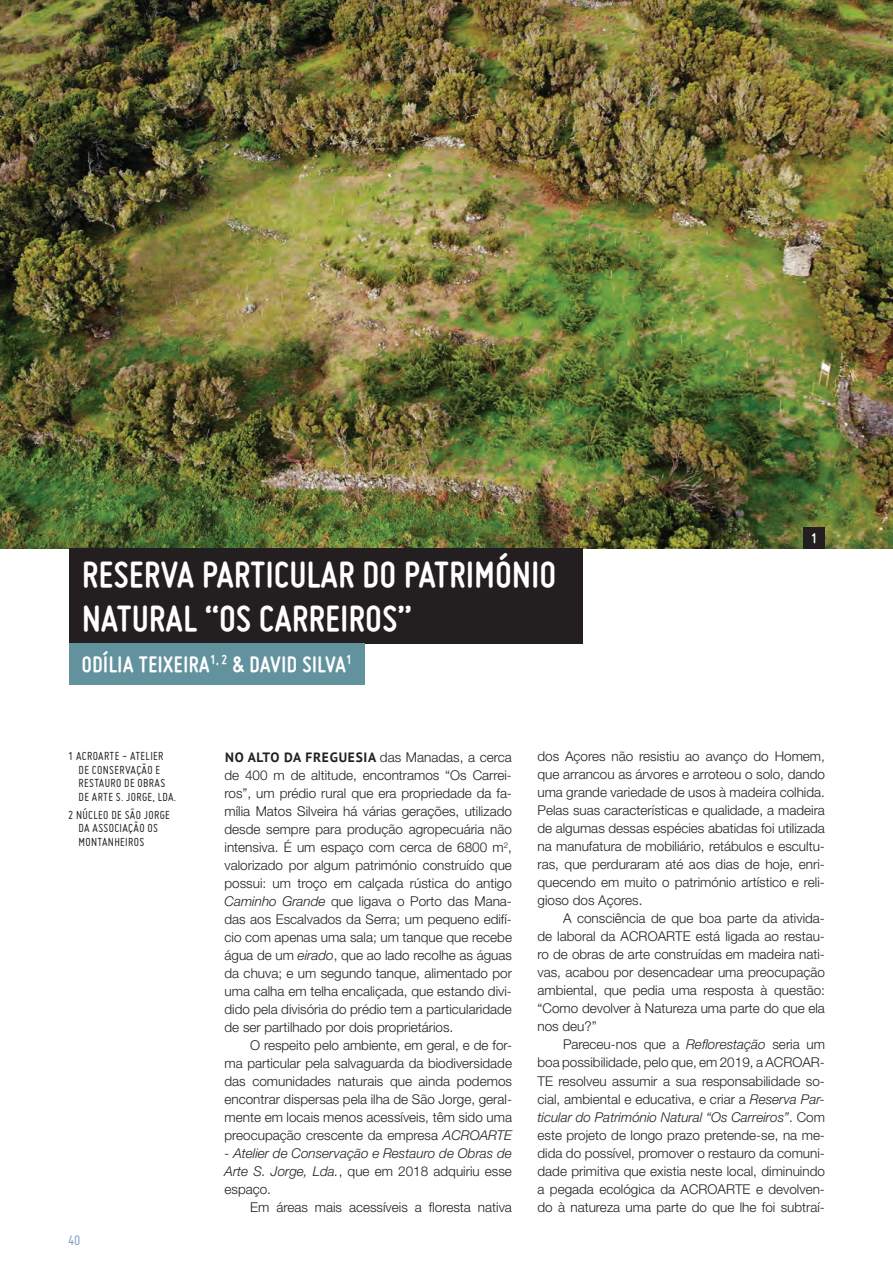
<style>
.page{position:relative;width:893px;height:1276px;background:#fff}
.page>*{position:absolute;margin:0;border:0;box-sizing:border-box;transform-origin:0 0}
.titulo-artigo{font:700 39px/43.5px "Miso";letter-spacing:.015em;color:#fff}
.autor{font:700 24px "Miso";letter-spacing:.025em;color:#fff}
.t1{font:15px "Miso";color:#7b9dc7}
.num10br{font:700 15px "Miso";color:#fff}
.txt-pr{font:300 13.5px/18px "Helvetica Neue LT Std";color:#231f20;text-align:justify}
.txt{font:300 13.5px/18px "Helvetica Neue LT Std";color:#231f20;text-align:justify}
.txt-pr-2{font:italic 300 13.5px/18px "Helvetica Neue LT Std";color:#231f20;text-align:justify}
.notas{font:12.75px/13.5px "Miso";letter-spacing:.025em;color:#231f20}
.s1{font-family:"PT Sans";font-weight:700}
.s2{font-style:italic}
.s3{font-style:normal}
</style>
<div class="page">
<img style="left:0;top:0;width:893px;height:549px">
<div style="left:804px;top:527px;width:21px;height:22px;background:#231f20"></div>
<div style="left:69px;top:548px;width:514px;height:95px;background:#231f20"></div>
<div style="left:69px;top:643px;width:296px;height:42px;background:#63929f"></div>
<p class="titulo-artigo" style="left:82px;top:552px;width:476px">RESERVA PARTICULAR DO PATRIMÓNIO<br>NATURAL “OS CARREIROS”</p>
<p class="autor" style="left:82px;top:651px;width:272px">ODÍLIA TEIXEIRA<sup>1,</sup> <sup>2</sup> &amp; DAVID SILVA<sup>1</sup></p>
<p class="num10br" style="left:811px;top:530px;width:8px">1</p>
<p class="notas" style="left:79px;top:749px;width:99px;text-indent:-11px">1 ACROARTE - ATELIER<br>DE CONSERVAÇÃO E<br>RESTAURO DE OBRAS<br>DE ARTE S. JORGE, LDA.</p>
<p class="notas" style="left:79px;top:807px;width:93px;text-indent:-11px">2 NÚCLEO DE SÃO JORGE<br>DA ASSOCIAÇÃO OS<br>MONTANHEIROS</p>
<p class="t1" style="left:68px;top:1231px;width:14px">40</p>
<p class="txt" style="left:224px;top:748px;width:289px"><span class="s1">NO ALTO DA FREGUESIA</span> das Manadas, a cerca de 400 m de altitude, encontramos “Os Carrei&shy;ros”, um prédio rural que era propriedade da fa&shy;mília Matos Silveira há várias gerações, utilizado desde sempre para produção agropecuária não intensiva. É um espaço com cerca de 6800 m<sup>2</sup>, valorizado por algum património construído que possui: um troço em calçada rústica do antigo <span class="s2">Caminho Grande</span> que ligava o Porto das Mana&shy;das aos Escalvados da Serra; um pequeno edifí&shy;cio com apenas uma sala; um tanque que recebe água de um <span class="s2">eirado</span>, que ao lado recolhe as águas da chuva; e um segundo tanque, alimentado por uma calha em telha encaliçada, que estando divi&shy;dido pela divisória do prédio tem a particularidade de ser partilhado por dois proprietários.</p>
<p class="txt-pr" style="left:225px;top:1036px;width:289px;text-indent:26px">O respeito pelo ambiente, em geral, e de for&shy;ma particular pela salvaguarda da biodiversidade das comunidades naturais que ainda podemos encontrar dispersas pela ilha de São Jorge, geral&shy;mente em locais menos acessíveis, têm sido uma preocupação crescente da empresa <span class="s2">ACROARTE</span></p>
<p class="txt-pr-2" style="left:225px;top:1144px;width:289px">- Atelier de Conservação e Restauro de Obras de Arte S. Jorge, Lda.<span class="s3">, que em 2018 adquiriu esse espaço.</span></p>
<p class="txt-pr" style="left:250px;top:1198px;width:263px">Em áreas mais acessíveis a floresta nativa</p>
<p class="txt-pr" style="left:537px;top:747px;width:289px">dos Açores não resistiu ao avanço do Homem, que arrancou as árvores e arroteou o solo, dando uma grande variedade de usos à madeira colhida.<br>Pelas suas características e qualidade, a madeira de algumas dessas espécies abatidas foi utilizada na manufatura de mobiliário, retábulos e escultu&shy;ras, que perduraram até aos dias de hoje, enri&shy;quecendo em muito o património artístico e reli&shy;gioso dos Açores.</p>
<p class="txt-pr" style="left:537px;top:909px;width:289px;text-indent:26px">A consciência de que boa parte da ativida&shy;de laboral da ACROARTE está ligada ao restau&shy;ro de obras de arte construídas em madeira nati&shy;vas, acabou por desencadear uma preocupação ambiental, que pedia uma resposta à questão: “Como devolver à Natureza uma parte do que ela nos deu?”</p>
<p class="txt-pr" style="left:537px;top:1035px;width:289px;text-indent:26px">Pareceu-nos que a <span class="s2">Reflorestação</span> seria um boa possibilidade, pelo que, em 2019, a ACROAR-TE resolveu assumir a sua responsabilidade so&shy;cial, ambiental e educativa, e criar a <span class="s2">Reserva Par&shy;ticular do Património Natural “Os Carreiros”</span>. Com este projeto de longo prazo pretende-se, na me&shy;dida do possível, promover o restauro da comuni&shy;dade primitiva que existia neste local, diminuindo a pegada ecológica da ACROARTE e devolven&shy;do à natureza uma parte do que lhe foi subtraí-</p>
</div>
